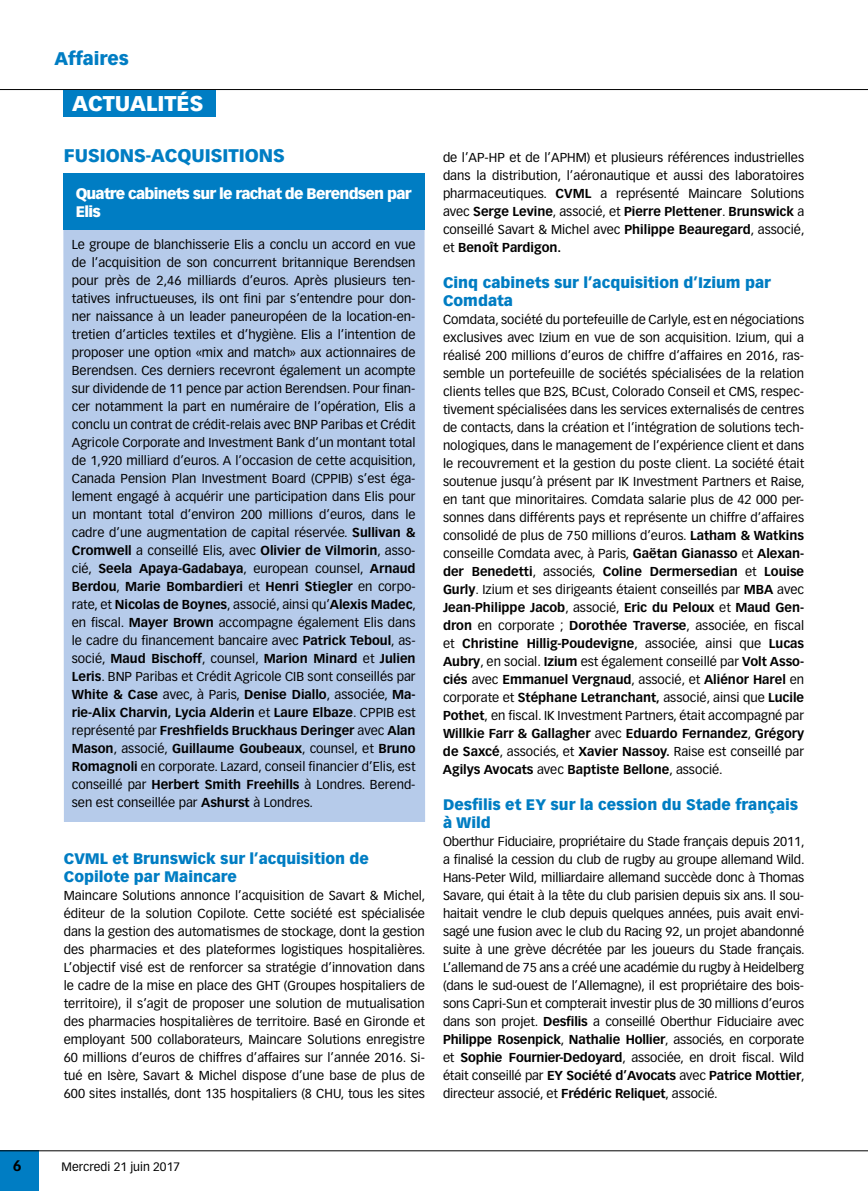
<style>
.page{position:relative;width:868px;height:1191px;background:#fff}
.page>*{position:absolute;margin:0;border:0;box-sizing:border-box;transform-origin:0 0}
.t1{font:900 21px "Vectora LH";color:#fff}
.t2{font:900 18px "Vectora LH";color:#007dc3}
.t3{font:900 15px/18px "Vectora LH";color:#007dc3}
.t4{font:900 15px/18px "Vectora LH";letter-spacing:-.05em;color:#fff}
.t5{font:700 15px "Vectora LH";color:#000}
.t6{font:12.75px/18px "Vectora LH";color:#000;text-align:justify}
.t7{font:12px "Vectora LH";color:#000}
.s1{font-weight:700}
</style>
<div class="page">
<div style="left:0;top:1150px;width:38px;height:41px;background:#007dc3"></div>
<hr style="left:0;top:1150px;width:867px;height:1px;background:#000">
<hr style="left:0;top:89px;width:867px;height:1px;background:#000">
<div style="left:64px;top:90px;width:152px;height:26px;background:#007dc3"></div>
<div style="left:63px;top:206px;width:362px;height:616px;background:#b6cbea"></div>
<div style="left:63px;top:174px;width:361px;height:56px;background:#007dc3"></div>
<h2 class="t2" style="left:54px;top:47px;width:76px">Affaires</h2>
<h1 class="t1" style="left:72px;top:91px;width:132px">actualités</h1>
<h2 class="t2" style="left:64px;top:144px;width:24px">FUSIONS</h2>
<h2 class="t2" style="left:146px;top:144px;width:57px">-ACQUISITIONS</h2>
<p class="t4" style="left:76px;top:184px;width:337px">Quatre cabinets sur le rachat de Berendsen par<br>Elis</p>
<p class="t6" style="left:72px;top:236px;width:345px">Le groupe de blanchisserie Elis a conclu un accord en vue de l’acquisition de son concurrent britannique Berendsen pour près de 2,46 milliards d’euros. Après plusieurs ten&shy;tatives infructueuses, ils ont fini par s’entendre pour don&shy;ner naissance à un leader paneuropéen de la location-en&shy;tretien d’articles textiles et d’hygiène. Elis a l’intention de proposer une option «mix and match» aux actionnaires de Berendsen. Ces derniers recevront également un acompte sur dividende de 11 pence par action Berendsen. Pour finan&shy;cer notamment la part en numéraire de l’opération, Elis a conclu un contrat de crédit-relais avec BNP Paribas et Crédit Agricole Corporate and Investment Bank d’un montant total de 1,920 milliard d’euros. A l’occasion de cette acquisition, Canada Pension Plan Investment Board (CPPIB) s’est éga&shy;lement engagé à acquérir une participation dans Elis pour un montant total d’environ 200 millions d’euros, dans le cadre d’une augmentation de capital réservée. <span class="s1">Sullivan &amp; Cromwell</span> a conseillé Elis, avec <span class="s1">Olivier de Vilmorin</span>, asso&shy;cié, <span class="s1">Seela Apaya-Gadabaya</span>, european counsel, <span class="s1">Arnaud Berdou</span>, <span class="s1">Marie Bombardieri</span> et <span class="s1">Henri Stiegler</span> en corpo&shy;rate, et <span class="s1">Nicolas de Boynes</span>, associé, ainsi qu’<span class="s1">Alexis Madec</span>, en fiscal. <span class="s1">Mayer Brown</span> accompagne également Elis dans le cadre du financement bancaire avec <span class="s1">Patrick Teboul</span>, as&shy;socié, <span class="s1">Maud Bischoff</span>, counsel, <span class="s1">Marion Minard</span> et <span class="s1">Julien Leris</span>. BNP Paribas et Crédit Agricole CIB sont conseillés par <span class="s1">White &amp; Case</span> avec, à Paris, <span class="s1">Denise Diallo</span>, associée, <span class="s1">Ma&shy;rie-Alix Charvin, Lycia Alderin</span> et <span class="s1">Laure Elbaze</span>. CPPIB est représenté par <span class="s1">Freshfields Bruckhaus Deringer</span> avec <span class="s1">Alan Mason</span>, associé, <span class="s1">Guillaume Goubeaux</span>, counsel, et <span class="s1">Bruno Romagnoli</span> en corporate. Lazard, conseil financier d’Elis, est conseillé par <span class="s1">Herbert Smith Freehills</span> à Londres. Berend&shy;sen est conseillée par <span class="s1">Ashurst</span> à Londres.</p>
<p class="t3" style="left:64px;top:850px;width:307px">CVM L et Brunswick sur l’acquisition de<br>Copilote par Maincare</p>
<p class="t6" style="left:64px;top:887px;width:363px">Maincare Solutions annonce l’acquisition de Savart &amp; Michel, éditeur de la solution Copilote. Cette société est spécialisée dans la gestion des automatismes de stockage, dont la gestion des pharmacies et des plateformes logistiques hospitalières.<br>L’objectif visé est de renforcer sa stratégie d’innovation dans le cadre de la mise en place des GHT (Groupes hospitaliers de territoire), il s’agit de proposer une solution de mutualisation des pharmacies hospitalières de territoire. Basé en Gironde et employant 500 collaborateurs, Maincare Solutions enregistre 60 millions d’euros de chiffres d’affaires sur l’année 2016. Si&shy;tué en Isère, Savart &amp; Michel dispose d’une base de plus de 600 sites installés, dont 135 hospitaliers (8 CHU, tous les sites</p>
<p class="t6" style="left:443px;top:149px;width:363px">de l’AP-HP et de l’APHM) et plusieurs références industrielles dans la distribution, l’aéronautique et aussi des laboratoires pharmaceutiques. <span class="s1">CVML</span> a représenté Maincare Solutions avec <span class="s1">Serge Levine</span>, associé, et <span class="s1">Pierre Plettener</span>. <span class="s1">Brunswick</span> a conseillé Savart &amp; Michel avec <span class="s1">Philippe Beauregard</span>, associé, et <span class="s1">Benoît Pardigon.</span></p>
<p class="t3" style="left:443px;top:274px;width:329px">Cinq cabinets sur l’acquisition d’Izium par<br>Comdata</p>
<p class="t6" style="left:443px;top:311px;width:363px">Comdata, société du portefeuille de Carlyle, est en négociations exclusives avec Izium en vue de son acquisition. Izium, qui a réalisé 200 millions d’euros de chiffre d’affaires en 2016, ras&shy;semble un portefeuille de sociétés spécialisées de la relation clients telles que B2S, BCust, Colorado Conseil et CMS, respec&shy;tivement spécialisées dans les services externalisés de centres de contacts, dans la création et l’intégration de solutions tech&shy;nologiques, dans le management de l’expérience client et dans le recouvrement et la gestion du poste client. La société était soutenue jusqu’à présent par IK Investment Partners et Raise, en tant que minoritaires. Comdata salarie plus de 42 000 per&shy;sonnes dans différents pays et représente un chiffre d’affaires consolidé de plus de 750 millions d’euros. <span class="s1">Latham &amp; Watkins </span>conseille Comdata avec, à Paris, <span class="s1">Gaëtan Gianasso</span> et <span class="s1">Alexan&shy;der Benedetti</span>, associés, <span class="s1">Coline Dermersedian</span> et <span class="s1">Louise Gurly</span>. Izium et ses dirigeants étaient conseillés par <span class="s1">MBA</span> avec <span class="s1">Jean-Philippe Jacob</span>, associé, <span class="s1">Eric du Peloux</span> et <span class="s1">Maud Gen&shy;dron</span> en corporate ; <span class="s1">Dorothée Traverse</span>, associée, en fiscal et <span class="s1">Christine Hillig-Poudevigne</span>, associée, ainsi que <span class="s1">Lucas Aubry</span>, en social. <span class="s1">Izium</span> est également conseillé par <span class="s1">Volt Asso&shy;ciés</span> avec <span class="s1">Emmanuel Vergnaud</span>, associé, et <span class="s1">Aliénor Harel</span> en corporate et <span class="s1">Stéphane Letranchant,</span> associé, ainsi que <span class="s1">Lucile Pothet</span>, en fiscal. IK Investment Partners, était accompagné par <span class="s1">Willkie Farr &amp; Gallagher</span> avec <span class="s1">Eduardo Fernandez</span>, <span class="s1">Grégory de Saxcé</span>, associés, et <span class="s1">Xavier Nassoy.</span> Raise est conseillé par <span class="s1">Agilys Avocats</span> avec <span class="s1">Baptiste Bellone</span>, associé.</p>
<p class="t3" style="left:443px;top:796px;width:357px">Desfilis et EY sur la cession du Stade français à Wild</p>
<p class="t6" style="left:443px;top:833px;width:363px">Oberthur Fiduciaire, propriétaire du Stade français depuis 2011, a finalisé la cession du club de rugby au groupe allemand Wild.<br>Hans-Peter Wild, milliardaire allemand succède donc à Thomas Savare, qui était à la tête du club parisien depuis six ans. Il sou&shy;haitait vendre le club depuis quelques années, puis avait envi&shy;sagé une fusion avec le club du Racing 92, un projet abandonné suite à une grève décrétée par les joueurs du Stade français.<br>L’allemand de 75 ans a créé une académie du rugby à Heidelberg (dans le sud-ouest de l’Allemagne), il est propriétaire des bois&shy;sons Capri-Sun et compterait investir plus de 30 millions d’euros dans son projet. <span class="s1">Desfilis</span> a conseillé Oberthur Fiduciaire avec <span class="s1">Philippe Rosenpick</span>, <span class="s1">Nathalie Hollier</span>, associés, en corporate et <span class="s1">Sophie Fournier-Dedoyard</span>, associée, en droit fiscal. Wild était conseillé par <span class="s1">EY Société d’Avocats</span> avec <span class="s1">Patrice Mottier</span>, directeur associé, et <span class="s1">Frédéric Reliquet</span>, associé.</p>
<p class="t5" style="left:13px;top:1156px;width:10px">6</p>
<p class="t7" style="left:62px;top:1159px;width:120px">Mercredi 21 juin 2017</p>
</div>
